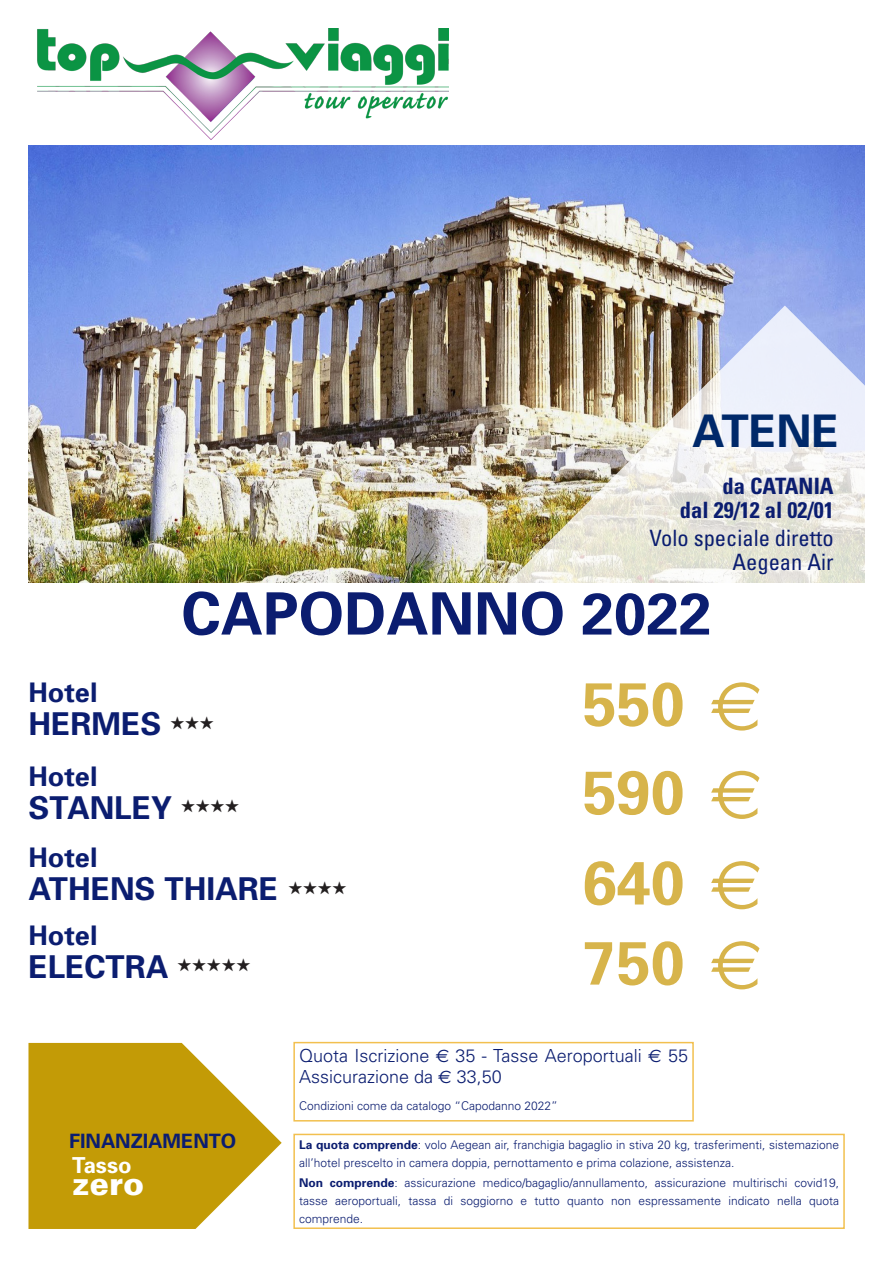
<style>
.page{position:relative;width:893px;height:1263px;background:#fff}
.page>*{position:absolute;margin:0;border:0;box-sizing:border-box;transform-origin:0 0}
.t1{font:69.15px "Euro Sans";color:#d7b44b}
.t2{font:700 61.2px "Univers";color:#d7b44b}
.t3{font:700 58.5px "Univers";color:#0b1d70}
.t4{font:700 45px "Univers";color:#00296a}
.t5{font:700 31.5px "Univers";color:#0b1d70}
.t6{font:900 31.5px "Univers";color:#fff}
.t7{font:700 27px "Univers";color:#0b1d70}
.t8{font:condensed 22.5px "Univers";color:#0b1d70}
.t9{font:700 condensed 22.5px "Univers";color:#0b1d70}
.t10{font:700 22.05px "Univers";color:#fff}
.t11{font:700 19.8px "Univers";color:#0b1d70}
.t12{font:300 18px/21px "Univers";color:#0b1d70}
.t13{font:300 12px/18px "Univers";color:#0b1d70}
.s1{font-family:"Euro Sans";font-weight:400}
.s2{font-weight:700}
</style>
<div class="page">
<svg style="left:28px;top:1043px;width:254px;height:186px;fill:#c39b06"></svg>
<img style="left:28px;top:146px;width:836px;height:437px">
<img style="left:472px;top:306px;width:393px;height:277px">
<div style="left:293px;top:1134px;width:552px;height:95px;border:2px solid #f2c04f"></div>
<div style="left:293px;top:1042px;width:401px;height:79px;border:2px solid #f2c04f"></div>
<img style="left:37px;top:28px;width:412px;height:111px">
<p class="t4" style="left:692px;top:404px;width:148px">ATENE</p>
<p class="t9" style="left:723px;top:472px;width:113px">da CATANIA</p>
<p class="t9" style="left:680px;top:496px;width:155px">dal 29/12 al 02/01</p>
<p class="t8" style="left:649px;top:524px;width:186px">Volo speciale diretto</p>
<p class="t8" style="left:732px;top:548px;width:103px">Aegean Air</p>
<p class="t3" style="left:182px;top:578px;width:531px">CAPODANNO 2022</p>
<p class="t7" style="left:28px;top:677px;width:71px">Hotel</p>
<p class="t5" style="left:28px;top:705px;width:187px">HERMES <sup>★★★</sup></p>
<p class="t7" style="left:28px;top:760px;width:71px">Hotel</p>
<p class="t5" style="left:28px;top:788px;width:213px">STANLEY <sup>★★★★</sup></p>
<p class="t7" style="left:28px;top:841px;width:71px">Hotel</p>
<p class="t5" style="left:28px;top:870px;width:320px">ATHENS THIARE <sup>★★★★</sup></p>
<p class="t7" style="left:28px;top:919px;width:71px">Hotel</p>
<p class="t5" style="left:28px;top:947px;width:224px">ELECTRA <sup>★★★★★</sup></p>
<p class="t2" style="left:583px;top:667px;width:104px">550</p>
<p class="t1" style="left:710px;top:665px;width:53px">E</p>
<p class="t2" style="left:583px;top:755px;width:104px">590</p>
<p class="t1" style="left:710px;top:754px;width:53px">E</p>
<p class="t2" style="left:583px;top:846px;width:104px">640</p>
<p class="t1" style="left:710px;top:844px;width:53px">E</p>
<p class="t2" style="left:583px;top:926px;width:104px">750</p>
<p class="t1" style="left:710px;top:924px;width:53px">E</p>
<p class="t11" style="left:69px;top:1129px;width:169px">FINANZIAMENTO</p>
<p class="t10" style="left:72px;top:1152px;width:61px">Tasso</p>
<p class="t6" style="left:72px;top:1164px;width:73px">zero</p>
<p class="t12" style="left:299px;top:1045px;width:390px">Quota Iscrizione <span class="s1">E</span> 35 - Tasse Aeroportuali <span class="s1">€</span> 55<br>Assicurazione da <span class="s1">E</span> 33,50</p>
<p class="t13" style="left:299px;top:1097px;width:260px">Condizioni come da catalogo “Capodanno 2022”</p>
<p class="t13" style="left:299px;top:1136px;width:541px"><span class="s2">La quota comprende</span>: volo Aegean air, franchigia bagaglio in stiva 20 kg, trasferimenti, sistemazione all’hotel prescelto in camera doppia, pernottamento e prima colazione, assistenza.</p>
<p class="t13" style="left:299px;top:1174px;width:541px;text-align:justify"><span class="s2">Non comprende</span>: assicurazione medico/bagaglio/annullamento, assicurazione multirischi covid19, tasse aeroportuali, tassa di soggiorno e tutto quanto non espressamente indicato nella quota comprende.</p>
</div>
